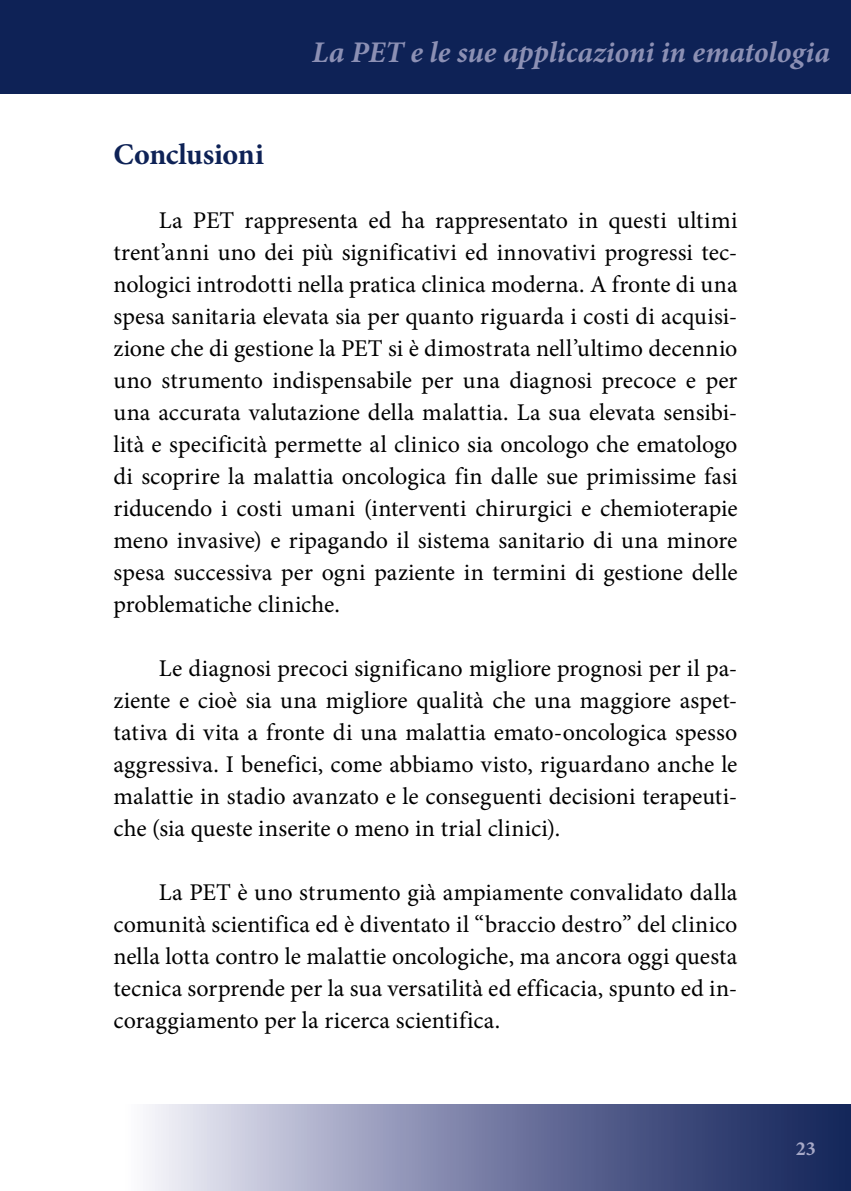
<style>
.page{position:relative;width:851px;height:1191px;background:#fff}
.page>*{position:absolute;margin:0;border:0;box-sizing:border-box;transform-origin:0 0}
.t1{font:italic 700 30px "Minion Pro";letter-spacing:-.005em;color:#8c90b4}
.t2{font:700 30px "Minion Pro";letter-spacing:-.01em;color:#0e2256}
.t3{font:24px/32px "Minion Pro";letter-spacing:-.005em;color:#000;text-align:justify}
.t4{font:700 20px "Minion Pro";color:#a7a9c7}
</style>
<div class="page">
<div style="left:0;top:0;width:850px;height:94px;background:#0e2256"></div>
<div style="left:122px;top:1104px;width:728px;height:87px;background:linear-gradient(to right,#f3f1fc,#081854)"></div>
<p class="t2" style="left:113px;top:133px;width:152px">Conclusioni</p>
<p class="t1" style="left:312px;top:31px;width:519px">La PET e le sue applicazioni in ematologia</p>
<p class="t3" style="left:113px;top:204px;width:625px;text-indent:45px">La PET rappresenta ed ha rappresentato in questi ultimi trent’anni uno dei più significativi ed innovativi progressi tec&shy;nologici introdotti nella pratica clinica moderna. A fronte di una spesa sanitaria elevata sia per quanto riguarda i costi di acquisi&shy;zione che di gestione la PET si è dimostrata nell’ultimo decennio uno strumento indispensabile per una diagnosi precoce e per una accurata valutazione della malattia. La sua elevata sensibi&shy;lità e specificità permette al clinico sia oncologo che ematologo di scoprire la malattia oncologica fin dalle sue primissime fasi riducendo i costi umani (interventi chirurgici e chemioterapie meno invasive) e ripagando il sistema sanitario di una minore spesa successiva per ogni paziente in termini di gestione delle problematiche cliniche.</p>
<p class="t3" style="left:113px;top:652px;width:625px;text-indent:45px">Le diagnosi precoci significano migliore prognosi per il pa&shy;ziente e cioè sia una migliore qualità che una maggiore aspet&shy;tativa di vita a fronte di una malattia emato-oncologica spesso aggressiva. I benefici, come abbiamo visto, riguardano anche le malattie in stadio avanzato e le conseguenti decisioni terapeuti&shy;che (sia queste inserite o meno in trial clinici).</p>
<p class="t3" style="left:113px;top:876px;width:625px;text-indent:45px">La PET è uno strumento già ampiamente convalidato dalla comunità scientifica ed è diventato il “braccio destro” del clinico nella lotta contro le malattie oncologiche, ma ancora oggi questa tecnica sorprende per la sua versatilità ed efficacia, spunto ed in&shy;coraggiamento per la ricerca scientifica.</p>
<p class="t4" style="left:795px;top:1134px;width:21px">23</p>
</div>
